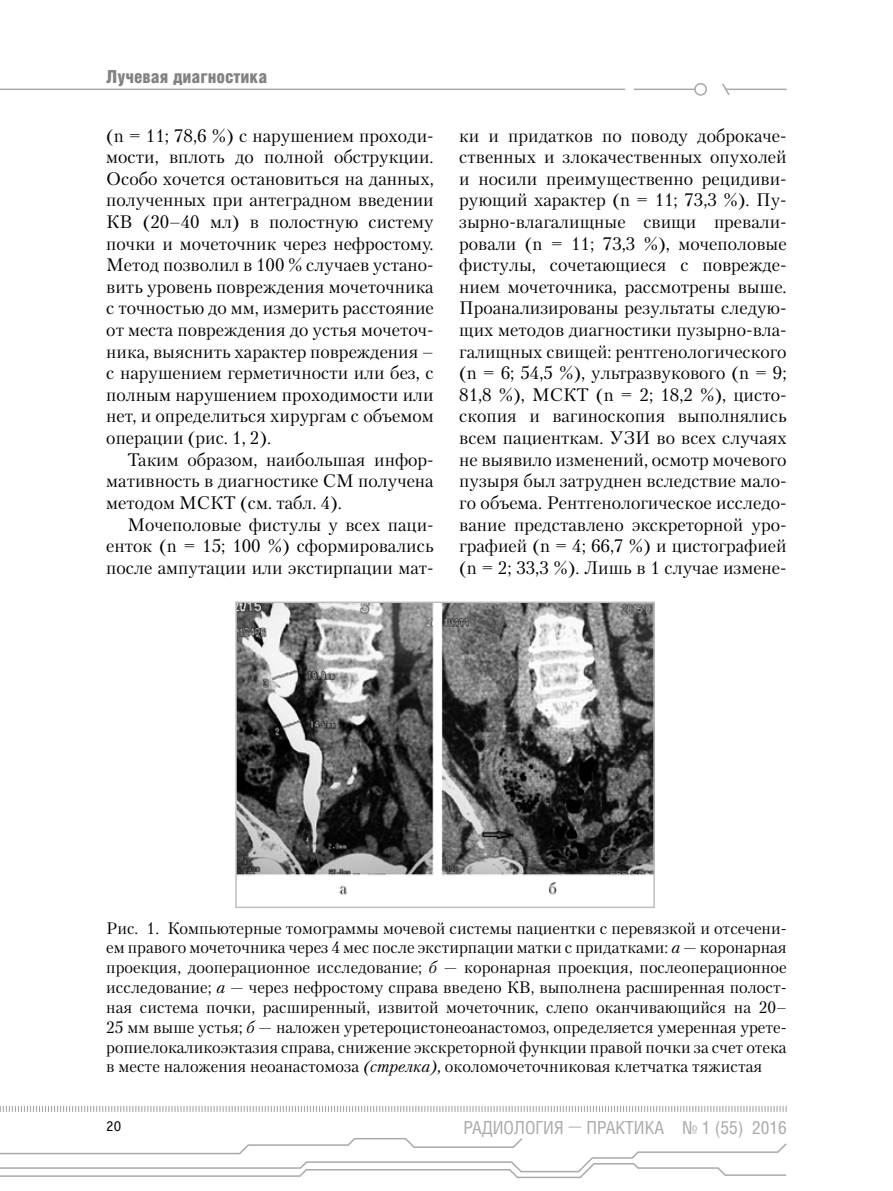
<style>
.page{position:relative;width:893px;height:1191px;background:#fff}
.page>*{position:absolute;margin:0;border:0;box-sizing:border-box;transform-origin:0 0}
.t1{font:18px/21.6px "Petersburg C";color:#000;text-align:justify}
.t2{font:18px "Helios Cond";color:#a7a9ac}
.t3{font:900 18px "Helios Cond";color:#808285}
.t4{font:16.5px/19.8px "Petersburg C";color:#000;text-align:justify}
.t5{font:15px "Officina Sans C";color:#000}
.s1{font-style:italic}
.s2{font-family:"Petersburg C";font-weight:700}
</style>
<div class="page">
<svg style="left:0;top:1106px;width:787px;height:6px"></svg>
<svg style="left:0;top:1138px;width:787px;height:40px"></svg>
<hr style="left:0;top:89px;width:625px;height:1px;background:#a7a9ac">
<hr style="left:634px;top:89px;width:61px;height:1px;background:#a7a9ac">
<div style="left:694px;top:83px;width:13px;height:13px;border:2px solid #a7a9ac;border-radius:50%"></div>
<hr style="left:725px;top:89px;width:62px;height:1px;background:#a7a9ac">
<svg style="left:722px;top:83px;width:9px;height:12px"></svg>
<img style="left:238px;top:604px;width:414px;height:291px">
<div style="left:235px;top:601px;width:420px;height:307px;border:2px solid #bcbec0"></div>
<p class="t3" style="left:106px;top:66px;width:162px">Лучевая диагностика</p>
<p class="t1" style="left:106px;top:124px;width:329px">(n = 11; 78,6 %) с нарушением проходи&shy;мости, вплоть до полной обструкции.<br>Особо хочется остановиться на данных, полученных при антеградном введении КВ (20–40 мл) в полостную систему почки и мочеточник через нефростому.<br>Метод позволил в 100 % случаев устано&shy;вить уровень повреждения мочеточника с точностью до мм, измерить расстояние от места повреждения до устья мочеточ&shy;ника, выяснить характер повреждения – с нарушением герметичности или без, с полным нарушением проходимости или нет, и определиться хирургам с объемом операции (рис. 1, 2).</p>
<p class="t1" style="left:106px;top:448px;width:329px;text-indent:21px">Таким образом, наибольшая инфор&shy;мативность в диагностике СМ получена методом МСКТ (см. табл. 4).</p>
<p class="t1" style="left:106px;top:513px;width:329px;text-indent:21px">Мочеполовые фистулы у всех паци&shy;енток (n = 15; 100 %) сформировались после ампутации или экстирпации мат-</p>
<p class="t1" style="left:459px;top:124px;width:329px">ки и придатков по поводу доброкаче&shy;ственных и злокачественных опухолей и носили преимущественно рецидиви&shy;рующий характер (n = 11; 73,3 %). Пу&shy;зырно-влагалищные свищи превали&shy;ровали (n = 11; 73,3 %), мочеполовые фистулы, сочетающиеся с поврежде&shy;нием мочеточника, рассмотрены выше.<br>Проанализированы результаты следую&shy;щих методов диагностики пузырно-вла&shy;галищных свищей: рентгенологического (n = 6; 54,5 %), ультразвукового (n = 9; 81,8 %), МСКТ (n = 2; 18,2 %), цисто&shy;скопия и вагиноскопия выполнялись всем пациенткам. УЗИ во всех случаях не выявило изменений, осмотр мочевого пузыря был затруднен вследствие мало&shy;го объема. Рентгенологическое исследо&shy;вание представлено экскреторной уро&shy;графией (n = 4; 66,7 %) и цистографией (n = 2; 33,3 %). Лишь в 1 случае измене-</p>
<p class="t4" style="left:106px;top:917px;width:682px">Рис. 1. Компьютерные томограммы мочевой системы пациентки с перевязкой и отсечени&shy;ем правого мочеточника через 4 мес после экстирпации матки с придатками: <span class="s1">а</span> — коронарная проекция, дооперационное исследование; <span class="s1">б</span> — коронарная проекция, послеоперационное исследование; <span class="s1">а</span> — через нефростому справа введено КВ, выполнена расширенная полост&shy;ная система почки, расширенный, извитой мочеточник, слепо оканчивающийся на 20– 25 мм выше устья; <span class="s1">б</span> — наложен уретероцистонеоанастомоз, определяется умеренная урете&shy;ропиелокаликоэктазия справа, снижение экскреторной функции правой почки за счет отека в месте наложения неоанастомоза <span class="s1">(стрелка),</span> околомочеточниковая клетчатка тяжистая</p>
<p class="t5" style="left:106px;top:1117px;width:16px">20</p>
<p class="t2" style="left:463px;top:1116px;width:325px">РАДИОЛОГИЯ <span class="s2">—</span> ПРАКТИКА № 1 (55) 2016</p>
</div>
